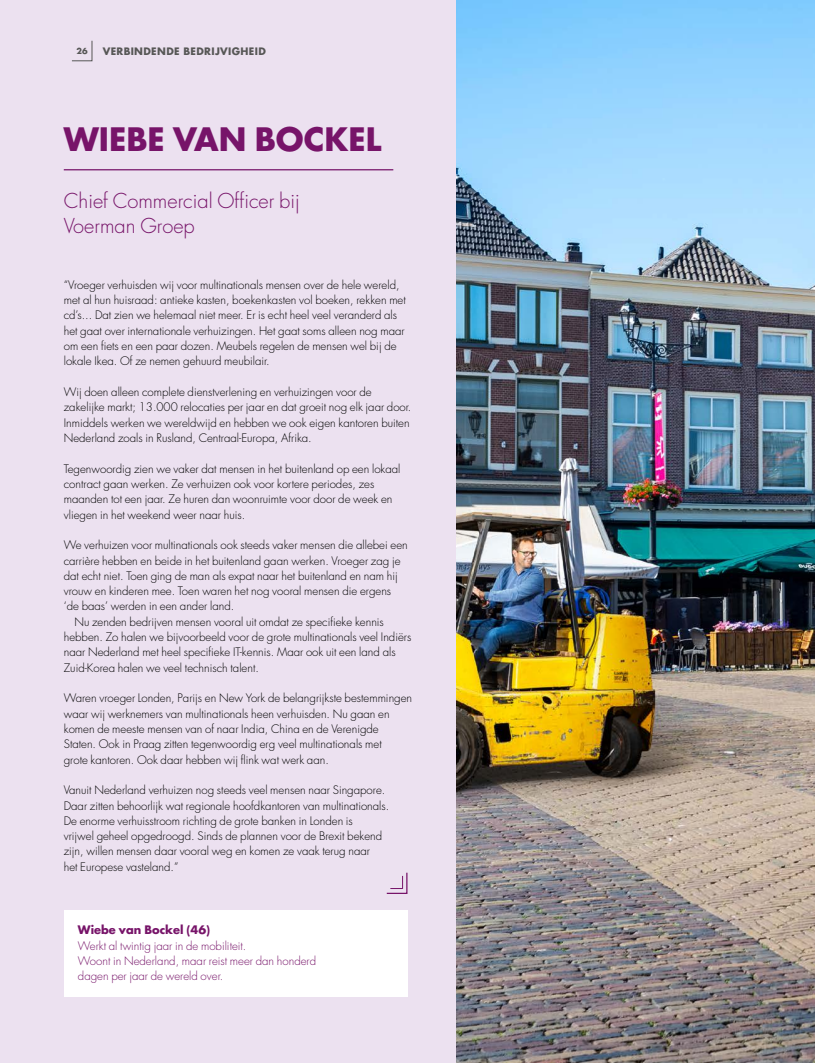
<style>
.page{position:relative;width:815px;height:1063px;background:#fff}
.page>*{position:absolute;margin:0;border:0;box-sizing:border-box;transform-origin:0 0}
.t1{font:700 31.38px "Futura Std";color:#771469}
.t2{font:300 20px/25px "Futura Std";color:#771469}
.t3{font:300 11.38px/15.4px "Futura Std";color:#000}
.t4{font:300 11.38px/15.2px "Futura Std";color:#771469}
.t5{font:700 11.38px "Futura Std";color:#771469}
.t6{font:700 10px "Futura Std";letter-spacing:.035em;color:#575756}
.t7{font:700 8.12px "Futura Std";color:#575756}
</style>
<div class="page">
<img style="left:455px;top:0;width:360px;height:1063px">
<div style="left:0;top:0;width:455px;height:1063px;background:#ece1f0"></div>
<div style="left:64px;top:911px;width:343px;height:86px;background:#fff"></div>
<hr style="left:64px;top:169px;width:329px;height:1px;background:#771469">
<svg style="left:386px;top:872px;width:22px;height:22px"></svg>
<svg style="left:72px;top:40px;width:21px;height:21px"></svg>
<p class="t7" style="left:76px;top:46px;width:13px">26</p>
<p class="t6" style="left:103px;top:45px;width:165px">VERBINDENDE BEDRIJVIGHEID</p>
<h1 class="t1" style="left:64px;top:119px;width:319px">WIEBE VAN BOCKEL</h1>
<h2 class="t2" style="left:64px;top:189px;width:237px">Chief Commercial Officer bij<br>Voerman Groep</h2>
<p class="t3" style="left:64px;top:277px;width:344px">“Vroeger verhuisden wij voor multinationals mensen over de hele wereld, met al hun huisraad: antieke kasten, boekenkasten vol boeken, rekken met cd’s... Dat zien we helemaal niet meer. Er is echt heel veel veranderd als het gaat over internationale verhuizingen. Het gaat soms alleen nog maar om een fiets en een paar dozen. Meubels regelen de mensen wel bij de lokale Ikea. Of ze nemen gehuurd meubilair.</p>
<p class="t3" style="left:64px;top:385px;width:349px">Wij doen alleen complete dienstverlening en verhuizingen voor de zakelijke markt; 13.000 relocaties per jaar en dat groeit nog elk jaar door.<br>Inmiddels werken we wereldwijd en hebben we ook eigen kantoren buiten Nederland zoals in Rusland, Centraal-Europa, Afrika.</p>
<p class="t3" style="left:64px;top:461px;width:338px">Tegenwoordig zien we vaker dat mensen in het buitenland op een lokaal contract gaan werken. Ze verhuizen ook voor kortere periodes, zes maanden tot een jaar. Ze huren dan woonruimte voor door de week en vliegen in het weekend weer naar huis.</p>
<p class="t3" style="left:64px;top:538px;width:345px">We verhuizen voor multinationals ook steeds vaker mensen die allebei een</p>
<p class="t3" style="left:64px;top:553px;width:338px">carrière hebben en beide in het buitenland gaan werken. Vroeger zag je</p>
<p class="t3" style="left:64px;top:568px;width:335px">dat echt niet. Toen ging de man als expat naar het buitenland en nam hij</p>
<p class="t3" style="left:64px;top:584px;width:329px">vrouw en kinderen mee. Toen waren het nog vooral mensen die ergens</p>
<p class="t3" style="left:64px;top:599px;width:172px">‘de baas’ werden in een ander land.</p>
<p class="t3" style="left:74px;top:614px;width:311px">Nu zenden bedrijven mensen vooral uit omdat ze specifieke kennis</p>
<p class="t3" style="left:64px;top:630px;width:349px">hebben. Zo halen we bijvoorbeeld voor de grote multinationals veel Indiërs</p>
<p class="t3" style="left:64px;top:645px;width:333px">naar Nederland met heel specifieke IT-kennis. Maar ook uit een land als</p>
<p class="t3" style="left:64px;top:660px;width:197px">Zuid-Korea halen we veel technisch talent.</p>
<p class="t3" style="left:64px;top:691px;width:350px">Waren vroeger Londen, Parijs en New York de belangrijkste bestemmingen waar wij werknemers van multinationals heen verhuisden. Nu gaan en komen de meeste mensen van of naar India, China en de Verenigde Staten. Ook in Praag zitten tegenwoordig erg veel multinationals met<br>grote kantoren. Ook daar hebben wij flink wat werk aan.</p>
<p class="t3" style="left:64px;top:783px;width:327px">Vanuit Nederland verhuizen nog steeds veel mensen naar Singapore.<br>Daar zitten behoorlijk wat regionale hoofdkantoren van multinationals.<br>De enorme verhuisstroom richting de grote banken in Londen is<br>vrijwel geheel opgedroogd. Sinds de plannen voor de Brexit bekend zijn, willen mensen daar vooral weg en komen ze vaak terug naar<br>het Europese vasteland.”</p>
<p class="t5" style="left:78px;top:923px;width:134px">Wiebe van Bockel (46)</p>
<p class="t4" style="left:78px;top:938px;width:240px">Werkt al twintig jaar in de mobiliteit.<br>Woont in Nederland, maar reist meer dan honderd dagen per jaar de wereld over.</p>
</div>
